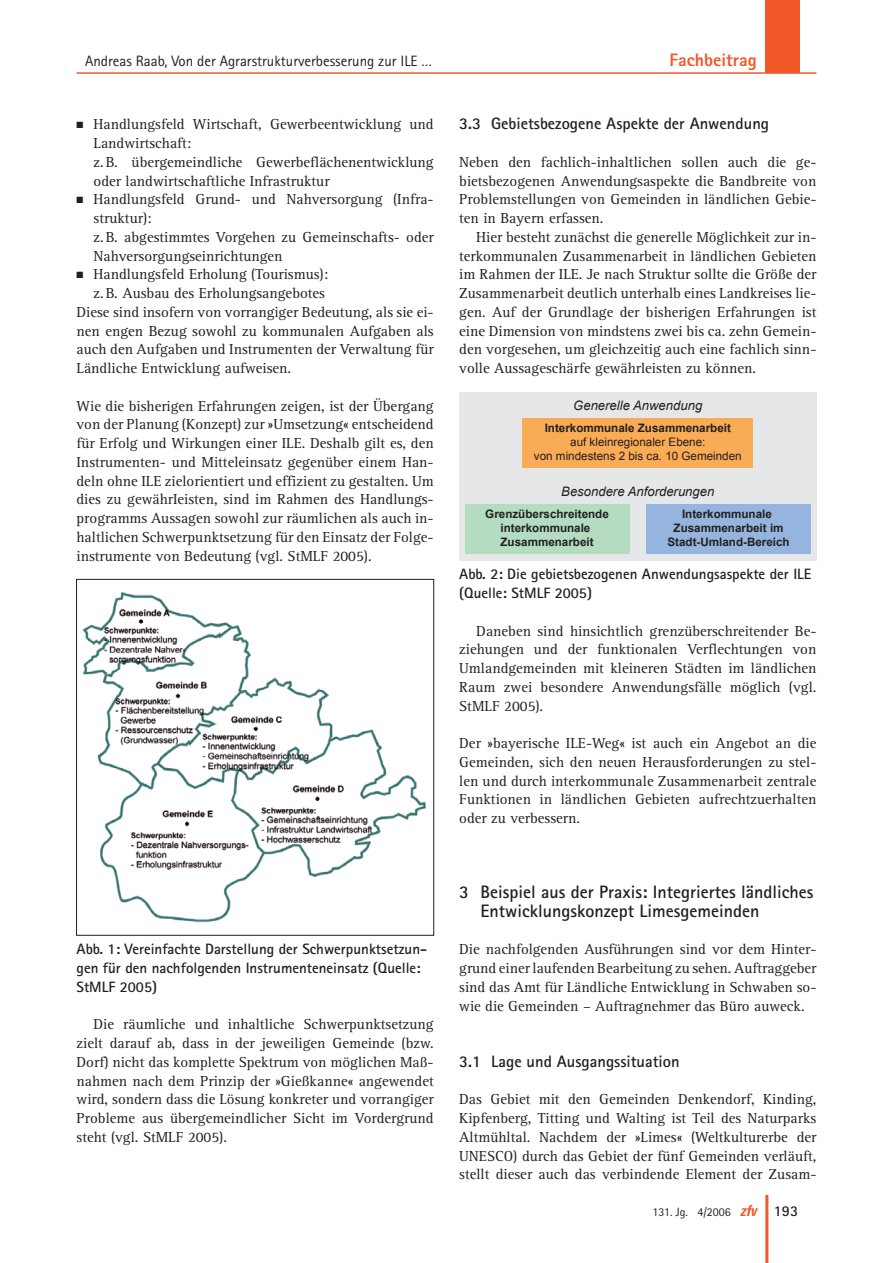
<style>
.page{position:relative;width:893px;height:1263px;background:#fff}
.page>*{position:absolute;margin:0;border:0;box-sizing:border-box;transform-origin:0 0}
._11_titel_1{font:700 18px/18.8px "Rotis Sans Serif";color:#231f20}
.t1{font:800 18px "Rotis Sans Serif";color:#f15929}
._11_titel_2{font:700 16.5px "Rotis Sans Serif";color:#231f20}
._01_normal_oEZ_AA{font:15px/18.8px "Rotis Serif";color:#231f20;text-align:justify}
._01_normal{font:15px/18.8px "Rotis Serif";color:#231f20;text-align:justify}
._02_normal_bp{font:15px/18.8px "Rotis Serif";color:#231f20}
._03_abb{font:700 15px/18.8px "Rotis Sans Serif";color:#231f20}
._01_normal_oEZ{font:15px/18.8px "Rotis Serif";color:#231f20;text-align:justify}
.t2{font:15px "Rotis Sans Serif";color:#231f20}
.t3{font:italic 13.05px "Arial";color:#231f20}
.t4{font:12px "Rotis Sans Serif";color:#231f20}
.t5{font:700 11.7px/14px "Arial";color:#231f20;text-align:center}
.t6{font:11.7px/14px "Arial";color:#231f20;text-align:center}
.s1{font-weight:700}
.s2{font-family:"Univers";font-weight:700;font-style:italic;font-stretch:condensed;font-size:15px;color:#f15929}
.s3{font-weight:700;font-size:15px}
</style>
<div class="page">
<div style="left:765px;top:0;width:34px;height:72px;background:#f15929"></div>
<hr style="left:77px;top:72px;width:739px;height:2px;background:#f15929">
<hr style="left:765px;top:1195px;width:3px;height:68px;background:#f15929">
<img style="left:82px;top:591px;width:345px;height:332px">
<div style="left:76px;top:579px;width:358px;height:357px;border:1px solid #231f20"></div>
<div style="left:459px;top:392px;width:357px;height:169px;background:#e6e7e9"></div>
<div style="left:465px;top:504px;width:165px;height:50px;background:#b3dcc0"></div>
<div style="left:646px;top:504px;width:165px;height:50px;background:#95b5de"></div>
<div style="left:522px;top:418px;width:231px;height:49px;background:#faab55"></div>
<p class="t2" style="left:85px;top:52px;width:348px">Andreas Raab, Von der Agrarstrukturverbesserung zur ILE …</p>
<p class="t1" style="left:670px;top:48px;width:89px">Fachbeitrag</p>
<p class="_02_normal_bp" style="left:94px;top:115px;width:342px;text-indent:-17px">■ Handlungsfeld Wirtschaft, Gewerbeentwicklung und Landwirtschaft:<br>z.B. übergemeindliche Gewerbeflächenentwicklung oder landwirtschaftliche Infrastruktur</p>
<p class="_02_normal_bp" style="left:94px;top:190px;width:342px;text-indent:-17px">■ Handlungsfeld Grund- und Nahversorgung (Infra&shy;struktur):<br>z.B. abgestimmtes Vorgehen zu Gemeinschafts- oder Nahversorgungseinrichtungen</p>
<p class="_02_normal_bp" style="left:77px;top:265px;width:253px;text-align:right">■ Handlungsfeld Erholung (Tourismus): z.B. Ausbau des Erholungsangebotes</p>
<p class="_01_normal_oEZ" style="left:77px;top:303px;width:359px">Diese sind insofern von vorrangiger Bedeutung, als sie ei&shy;nen engen Bezug sowohl zu kommunalen Aufgaben als auch den Aufgaben und Instrumenten der Verwaltung für Ländliche Entwicklung aufweisen.</p>
<p class="_01_normal_oEZ_AA" style="left:77px;top:397px;width:359px">Wie die bisherigen Erfahrungen zeigen, ist der Übergang von der Planung (Konzept) zur »Umsetzung« entscheidend für Erfolg und Wirkungen einer ILE. Deshalb gilt es, den Instrumenten- und Mitteleinsatz gegenüber einem Han&shy;deln ohne ILE zielorientiert und effizient zu gestalten. Um dies zu gewährIeisten, sind im Rahmen des Handlungs&shy;programms Aussagen sowohl zur räumlichen als auch in&shy;haltlichen Schwerpunktsetzung für den Einsatz der Folge&shy;instrumente von Bedeutung (vgl. StMLF 2005).</p>
<p class="_03_abb" style="left:77px;top:940px;width:352px">Abb. 1: Vereinfachte Darstellung der Schwerpunktsetzun&shy;gen für den nachfolgenden Instrumenteneinsatz (Quelle:<br>StMLF 2005)</p>
<p class="_01_normal" style="left:77px;top:1015px;width:359px;text-indent:17px">Die räumliche und inhaltliche Schwerpunktsetzung zielt darauf ab, dass in der jeweiligen Gemeinde (bzw.<br>Dorf) nicht das komplette Spektrum von möglichen Maß&shy;nahmen nach dem Prinzip der »Gießkanne« angewendet wird, sondern dass die Lösung konkreter und vorrangiger Probleme aus übergemeindlicher Sicht im Vordergrund steht (vgl. StMLF 2005).</p>
<p class="_11_titel_2" style="left:459px;top:113px;width:311px">3.3 Gebietsbezogene Aspekte der Anwendung</p>
<p class="_01_normal_oEZ_AA" style="left:459px;top:153px;width:359px">Neben den fachlich-inhaltlichen sollen auch die ge&shy;bietsbezogenen Anwendungsaspekte die Bandbreite von Problems-tellungen von Gemeinden in ländlichen Gebie&shy;ten in Bayern erfassen.</p>
<p class="_01_normal" style="left:459px;top:228px;width:359px;text-indent:17px">Hier besteht zunächst die generelle Möglichkeit zur in&shy;terkommunalen Zusammenarbeit in ländlichen Gebieten im Rahmen der ILE. Je nach Struktur sollte die Größe der Zusammenarbeit deutlich unterhalb eines Landkreises lie&shy;gen. Auf der Grundlage der bisherigen Erfahrungen ist eine Dimension von mindstens zwei bis ca. zehn Gemein&shy;den vorgesehen, um gleichzeitig auch eine fachlich sinn&shy;volle Aussageschärfe gewährleisten zu können.</p>
<p class="t3" style="left:573px;top:396px;width:131px">Generelle Anwendung</p>
<p class="t6" style="left:534px;top:421px;width:209px"><span class="s1">Interkommunale Zusammenarbeit<br></span>auf kleinregionaler Ebene:<br>von mindestens 2 bis ca. 10 Gemeinden</p>
<p class="t3" style="left:561px;top:483px;width:155px">Besondere Anforderungen</p>
<p class="t5" style="left:485px;top:507px;width:125px">Grenzüberschreitende interkommunale<br>Zusammenarbeit</p>
<p class="t5" style="left:667px;top:507px;width:124px">Interkommunale<br>Zusammenarbeit im<br>Stadt-Umland-Bereich</p>
<p class="_03_abb" style="left:459px;top:565px;width:354px">Abb. 2: Die gebietsbezogenen Anwendungsaspekte der ILE (Quelle: StMLF 2005)</p>
<p class="_01_normal" style="left:459px;top:622px;width:359px;text-indent:17px">Daneben sind hinsichtlich grenzüberschreitender Be&shy;ziehungen und der funktionalen Verflechtungen von Umlandgemeinden mit kleineren Städten im ländlichen Raum zwei besondere Anwendungsfälle möglich (vgl.<br>StMLF 2005).</p>
<p class="_01_normal_oEZ_AA" style="left:459px;top:734px;width:359px">Der »bayerische ILE-Weg« ist auch ein Angebot an die Gemeinden, sich den neuen Herausforderungen zu stel&shy;len und durch interkommunale Zusammenarbeit zentrale Funktionen in ländlichen Gebieten aufrechtzuerhalten oder zu verbessern.</p>
<p class="_11_titel_1" style="left:480px;top:882px;width:334px;text-indent:-21px">3 Beispiel aus der Praxis: Integriertes ländliches<br>Entwicklungskonzept Limesgemeinden</p>
<p class="_01_normal_oEZ_AA" style="left:459px;top:940px;width:359px">Die nachfolgenden Ausführungen sind vor dem Hinter&shy;grund einer laufenden Bearbeitung zu sehen. Auftrag-geber sind das Amt für Ländliche Entwicklung in Schwaben so&shy;wie die Gemeinden – Auftragnehmer das Büro auweck.</p>
<p class="_11_titel_2" style="left:459px;top:1051px;width:222px">3.1 Lage und Ausgangssituation</p>
<p class="_01_normal_oEZ_AA" style="left:459px;top:1090px;width:359px">Das Gebiet mit den Gemeinden Denkendorf, Kinding, Kipfenberg, Titting und Walting ist Teil des Naturparks Altmühltal. Nachdem der »Limes« (Weltkulturerbe der UNESCO) durch das Gebiet der fünf Gemeinden verläuft, stellt dieser auch das verbindende Element der Zusam-</p>
<p class="t4" style="left:652px;top:1205px;width:147px">131. Jg. 4/2006 <span class="s2">zfv</span> <span class="s3">193</span></p>
</div>
